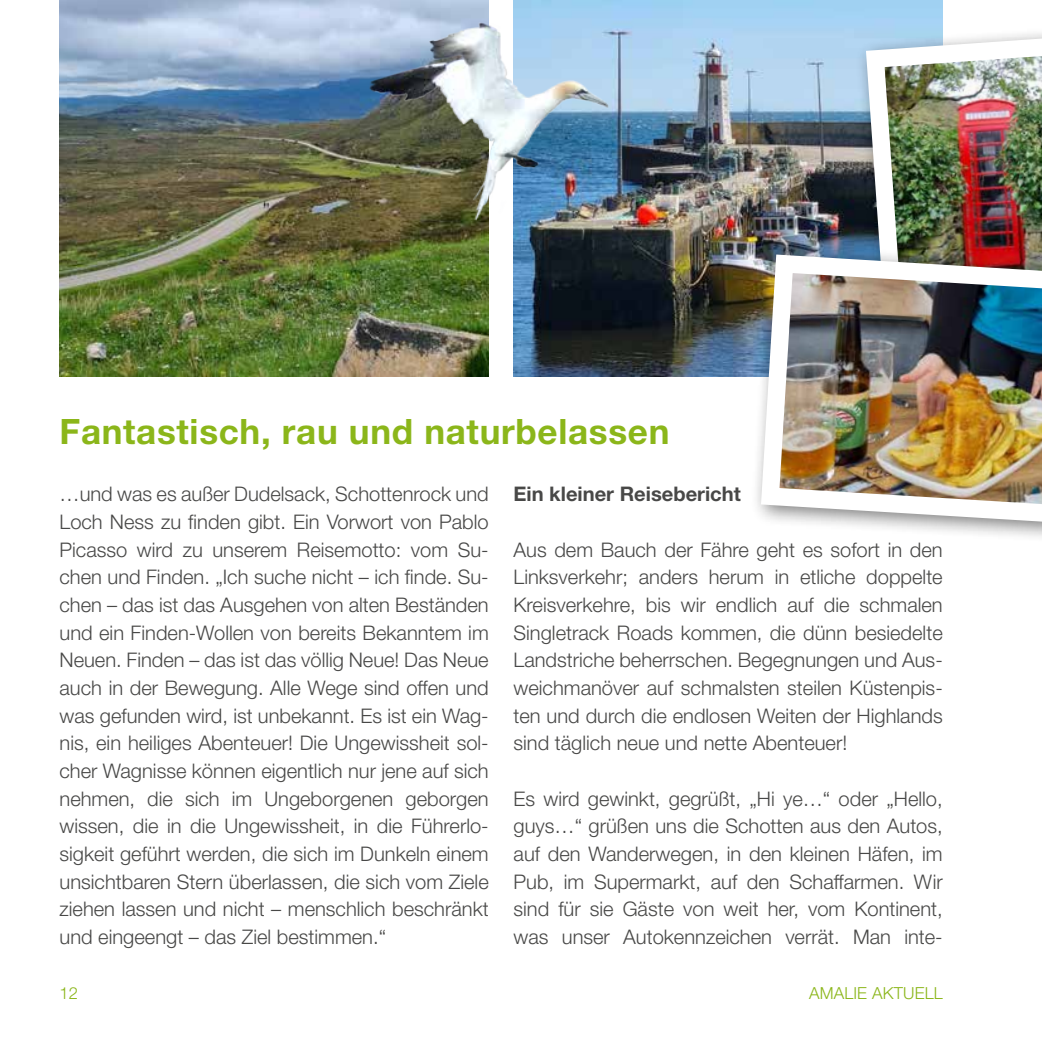
<style>
.page{position:relative;width:1042px;height:1042px;background:#fff}
.page>*{position:absolute;margin:0;border:0;box-sizing:border-box;transform-origin:0 0}
.t1{font:700 35px "Helvetica Neue LT Pro";letter-spacing:.02em;color:#8bb61a}
.t2{font:300 20.12px/27.7px "Helvetica Neue LT Pro";color:#484847;text-align:justify}
.t3{font:700 20.12px "Helvetica Neue LT Pro";color:#484847}
.t4{font:300 16.62px "Helvetica Neue LT Pro";letter-spacing:.01em;color:#8bb61a}
</style>
<div class="page">
<img style="left:60px;top:0;width:429px;height:377px">
<img style="left:513px;top:0;width:430px;height:377px">
<img style="left:856px;top:18px;width:186px;height:225px">
<div style="left:750px;top:243px;width:292px;height:305px;background:#000;opacity:.5"></div>
<img style="left:752px;top:245px;width:290px;height:291px">
<img style="left:251px;top:0;width:412px;height:252px">
<h1 class="t1" style="left:60px;top:410px;width:611px">Fantastisch, rau und naturbelassen</h1>
<p class="t2" style="left:60px;top:480px;width:431px">…und was es außer Dudelsack, Schottenrock und Loch Ness zu finden gibt. Ein Vorwort von Pablo Picasso wird zu unserem Reisemotto: vom Su&shy;chen und Finden. „Ich suche nicht – ich finde. Su&shy;chen – das ist das Ausgehen von alten Beständen und ein Finden-Wollen von bereits Bekanntem im Neuen. Finden – das ist das völlig Neue! Das Neue auch in der Bewegung. Alle Wege sind offen und was gefunden wird, ist unbekannt. Es ist ein Wag&shy;nis, ein heiliges Abenteuer! Die Ungewissheit sol&shy;cher Wagnisse können eigentlich nur jene auf sich nehmen, die sich im Ungeborgenen geborgen wissen, die in die Ungewissheit, in die Führerlo&shy;sigkeit geführt werden, die sich im Dunkeln einem unsichtbaren Stern überlassen, die sich vom Ziele ziehen lassen und nicht – menschlich beschränkt und eingeengt – das Ziel bestimmen.“</p>
<p class="t3" style="left:513px;top:482px;width:229px">Ein kleiner Reisebericht</p>
<p class="t2" style="left:513px;top:535px;width:431px">Aus dem Bauch der Fähre geht es sofort in den Linksverkehr; anders herum in etliche doppelte Kreisverkehre, bis wir endlich auf die schmalen Singletrack Roads kommen, die dünn besiedelte Landstriche beherrschen. Begegnungen und Aus&shy;weichmanöver auf schmalsten steilen Küstenpis&shy;ten und durch die endlosen Weiten der Highlands sind täglich neue und nette Abenteuer!</p>
<p class="t2" style="left:513px;top:784px;width:431px">Es wird gewinkt, gegrüßt, „Hi ye…“ oder „Hello, guys…“ grüßen uns die Schotten aus den Autos, auf den Wanderwegen, in den kleinen Häfen, im Pub, im Supermarkt, auf den Schaffarmen. Wir sind für sie Gäste von weit her, vom Kontinent, was unser Autokennzeichen verrät. Man inte-</p>
<p class="t4" style="left:60px;top:983px;width:20px">12</p>
<p class="t4" style="left:809px;top:983px;width:135px">Amalie Aktuell</p>
</div>
